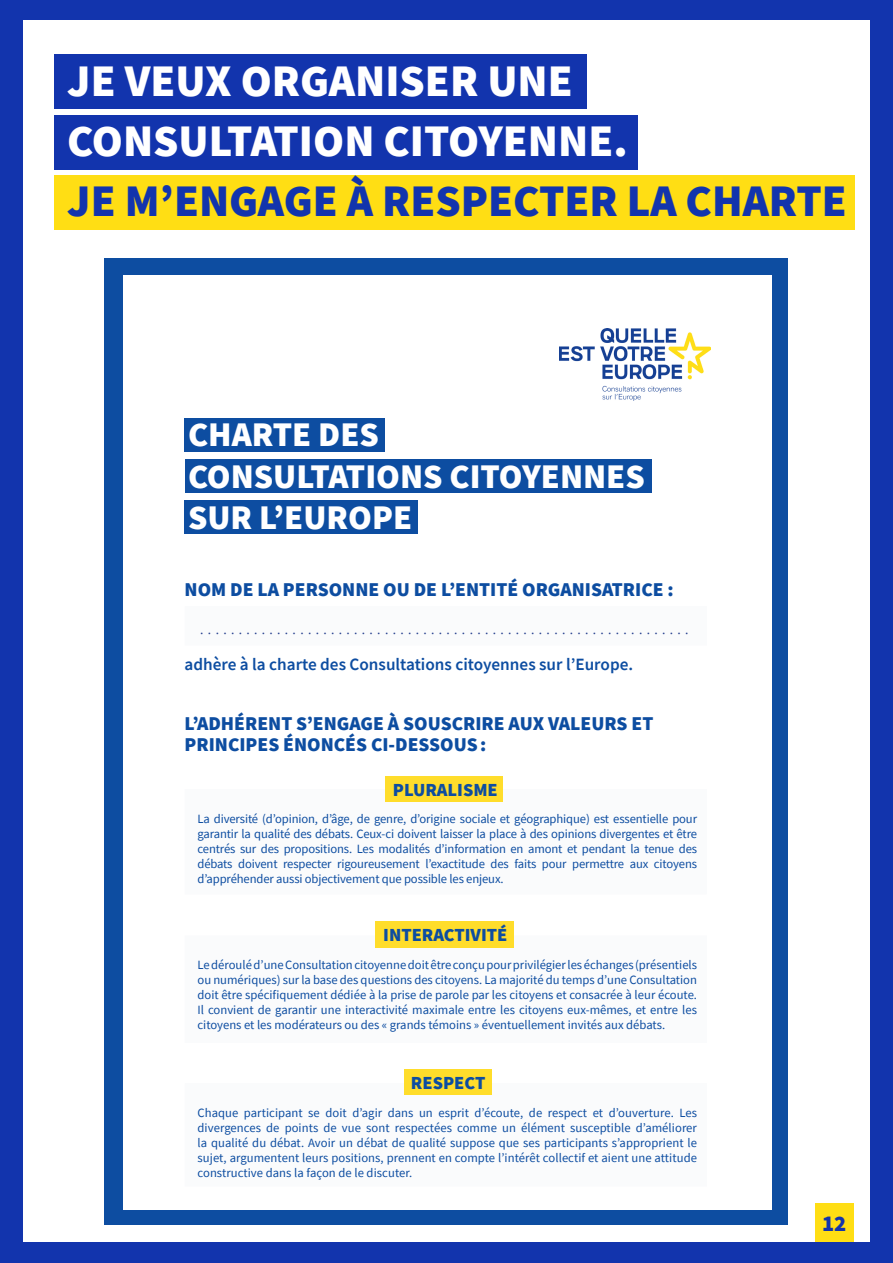
<style>
.page{position:relative;width:893px;height:1263px;background:#1234ad}
.page>*{position:absolute;margin:0;border:0;box-sizing:border-box;transform-origin:0 0}
.t1{font:900 45px "Source Sans Pro";color:#fff}
.t2{font:900 45px "Source Sans Pro";color:#1234ad}
.t3{font:900 34.5px/41.4px "Source Sans Pro";color:#fff}
.t4{font:900 22.5px "Source Sans Pro";color:#1234ad}
.t5{font:900 19.5px/20.7px "Source Sans Pro";color:#0d4da1}
.t6{font:300 18.3px "Source Sans Pro";color:#253f8e}
.t7{font:900 18.3px "Source Sans Pro";color:#0d4da1}
.t8{font:600 17.25px "Source Sans Pro";color:#0d4da1}
.t9{font:12.6px/15px "Source Sans Pro";color:#0d4da1;text-align:justify}
</style>
<div class="page">
<div style="left:23px;top:21px;width:847px;height:1221px;background:#fff"></div>
<div style="left:54px;top:54px;width:533px;height:55px;background:#1234ad"></div>
<div style="left:54px;top:115px;width:584px;height:55px;background:#1234ad"></div>
<div style="left:54px;top:175px;width:801px;height:55px;background:#ffde14"></div>
<div style="left:105px;top:258px;width:683px;height:967px;background:#0d4da1"></div>
<div style="left:123px;top:275px;width:648px;height:934px;background:#fff"></div>
<div style="left:185px;top:418px;width:200px;height:34px;background:#0d4da1"></div>
<div style="left:185px;top:459px;width:466px;height:34px;background:#0d4da1"></div>
<div style="left:185px;top:500px;width:233px;height:34px;background:#0d4da1"></div>
<div style="left:185px;top:607px;width:521px;height:38px;background:#fafbfc"></div>
<div style="left:185px;top:789px;width:521px;height:105px;background:#fafbfc"></div>
<div style="left:385px;top:776px;width:118px;height:26px;background:#ffdd2b"></div>
<div style="left:185px;top:936px;width:521px;height:106px;background:#fafbfc"></div>
<div style="left:376px;top:921px;width:138px;height:26px;background:#ffdd2b"></div>
<div style="left:185px;top:1084px;width:521px;height:102px;background:#fafbfc"></div>
<div style="left:404px;top:1069px;width:88px;height:25px;background:#ffdd2b"></div>
<img style="left:559px;top:328px;width:151px;height:73px">
<div style="left:815px;top:1204px;width:39px;height:38px;background:#ffde14"></div>
<p class="t1" style="left:67px;top:50px;width:507px">JE VEUX ORGANISER UNE</p>
<p class="t1" style="left:67px;top:110px;width:562px">CONSULTATION CITOYENNE.</p>
<p class="t2" style="left:67px;top:170px;width:781px">JE M’ENGAGE À RESPECTER LA CHARTE</p>
<h2 class="t3" style="left:188px;top:414px;width:458px">CHARTE DES<br>CONSULTATIONS CITOYENNES<br>SUR L’EUROPE</h2>
<h3 class="t5" style="left:185px;top:578px;width:491px">NOM DE LA PERSONNE OU DE L’ENTITÉ ORGANISATRICE :</h3>
<h3 class="t6" style="left:200px;top:617px;width:490px">................................................................</h3>
<h3 class="t8" style="left:185px;top:652px;width:450px">adhère à la charte des Consultations citoyennes sur l’Europe.</h3>
<h3 class="t5" style="left:185px;top:713px;width:470px">L’ADHÉRENT S’ENGAGE À SOUSCRIRE AUX VALEURS ET<br>PRINCIPES ÉNONCÉS CI-DESSOUS:</h3>
<h3 class="t7" style="left:393px;top:777px;width:106px">PLURALISME</h3>
<p class="t9" style="left:198px;top:811px;width:501px">La diversité (d’opinion, d’âge, de genre, d’origine sociale et géographique) est essentielle pour garantir la qualité des débats. Ceux-ci doivent laisser la place à des opinions divergentes et être centrés sur des propositions. Les modalités d’information en amont et pendant la tenue des débats doivent respecter rigoureusement l’exactitude des faits pour permettre aux citoyens d’appréhender aussi objectivement que possible les enjeux.</p>
<h3 class="t7" style="left:383px;top:922px;width:126px">INTERACTIVITÉ</h3>
<p class="t9" style="left:198px;top:957px;width:501px">Le déroulé d’une Consultation citoyenne doit être conçu pour privilégier les échanges (présentiels ou numériques) sur la base des questions des citoyens. La majorité du temps d’une Consultation doit être spécifiquement dédiée à la prise de parole par les citoyens et consacrée à leur écoute.<br>Il convient de garantir une interactivité maximale entre les citoyens eux-mêmes, et entre les citoyens et les modérateurs ou des « grands témoins » éventuellement invités aux débats.</p>
<h3 class="t7" style="left:411px;top:1070px;width:76px">RESPECT</h3>
<p class="t9" style="left:198px;top:1105px;width:501px">Chaque participant se doit d’agir dans un esprit d’écoute, de respect et d’ouverture. Les divergences de points de vue sont respectées comme un élément susceptible d’améliorer la qualité du débat. Avoir un débat de qualité suppose que ses participants s’approprient le sujet, argumentent leurs positions, prennent en compte l’intérêt collectif et aient une attitude constructive dans la façon de le discuter.</p>
<p class="t4" style="left:822px;top:1208px;width:26px">12</p>
</div>
